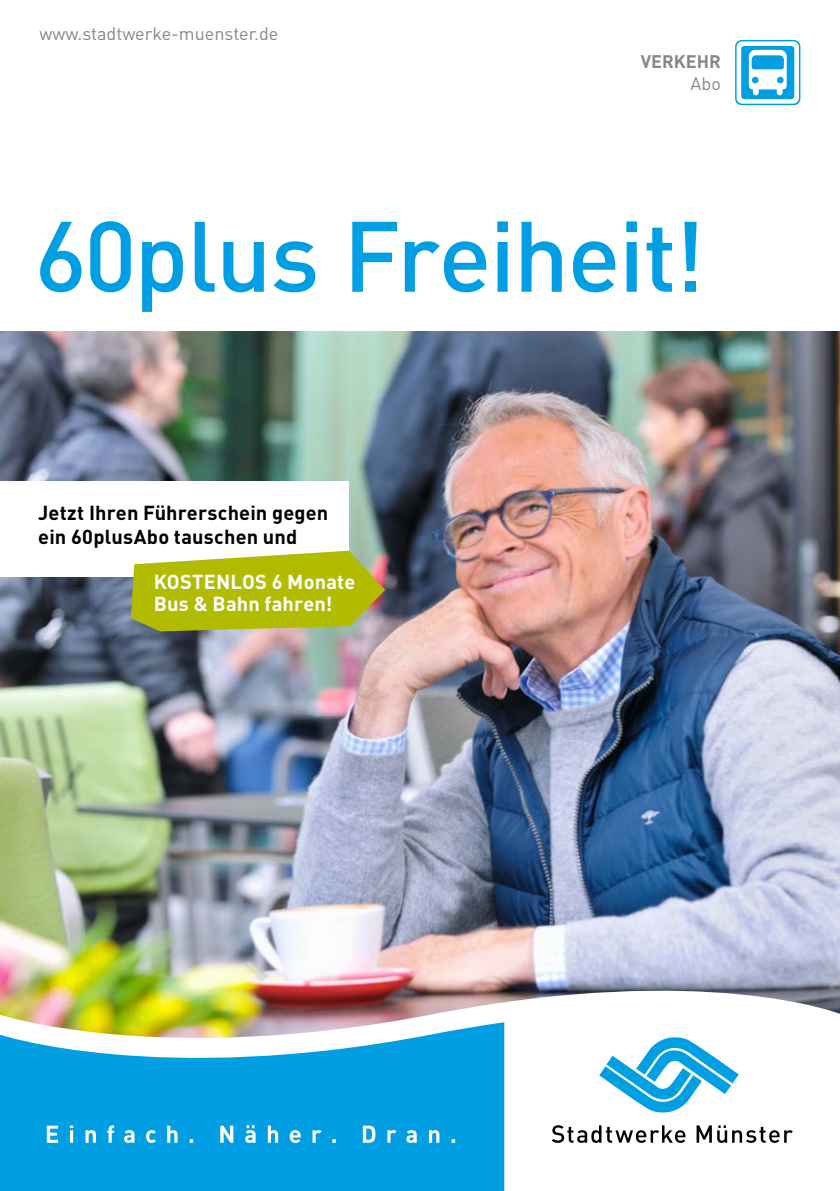
<style>
.page{position:relative;width:840px;height:1191px;background:#fff}
.page>*{position:absolute;margin:0;border:0;box-sizing:border-box;transform-origin:0 0}
.t1{font:500 98.2px "DIN Pro";letter-spacing:-.02em;color:#009ee3}
.t2{font:700 20px/24px "DIN Pro";letter-spacing:.01em;color:#000}
.t3{font:700 20px/22px "DIN Pro";letter-spacing:.01em;color:#fff}
.t4{font:18px "DIN Pro";color:#878786}
.t5{font:700 18px "DIN Pro";color:#878786}
</style>
<div class="page">
<img style="left:0;top:331px;width:839px;height:630px">
<div style="left:0;top:481px;width:348px;height:95px;background:#fff"></div>
<svg style="left:734px;top:40px;width:66px;height:65px"></svg>
<svg style="left:736px;top:41px;width:62px;height:63px"></svg>
<svg style="left:740px;top:46px;width:53px;height:53px"></svg>
<svg style="left:131px;top:550px;width:254px;height:81px;background:#b6be26"></svg>
<img style="left:0;top:961px;width:839px;height:230px">
<img style="left:0;top:981px;width:504px;height:210px">
<svg style="left:551px;top:1125px;width:241px;height:17px"></svg>
<svg style="left:599px;top:1034px;width:139px;height:81px"></svg>
<svg style="left:47px;top:1125px;width:408px;height:17px;background:#33b1e8"></svg>
<p class="t4" style="left:39px;top:21px;width:240px">www.stadtwerke-muenster.de</p>
<p class="t5" style="left:640px;top:49px;width:82px">VERKEHR</p>
<p class="t4" style="left:690px;top:71px;width:32px">Abo</p>
<h1 class="t1" style="left:35px;top:189px;width:671px">60plus Freiheit!</h1>
<p class="t2" style="left:38px;top:500px;width:291px">Jetzt Ihren Führerschein gegen ein 60plusAbo tauschen und</p>
<p class="t3" style="left:154px;top:570px;width:203px">KOSTENLOS 6 Monate<br>Bus &amp; Bahn fahren!</p>
</div>
